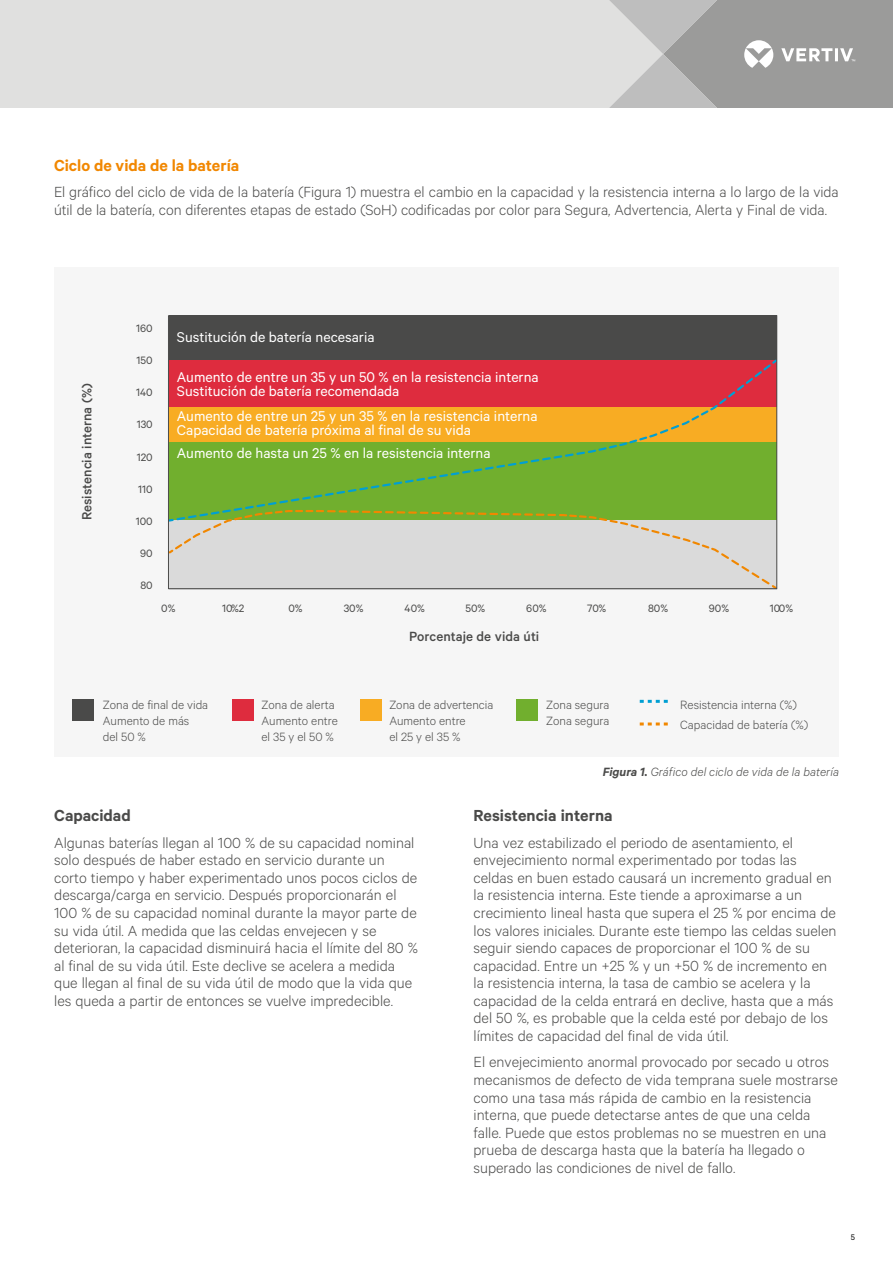
<style>
.page{position:relative;width:893px;height:1263px;background:#fff}
.page>*{position:absolute;margin:0;border:0;box-sizing:border-box;transform-origin:0 0}
.t1{font:600 18px "Calibre";color:#4a4a49}
.t2{font:600 18px "Calibre";color:#f18700}
.t3{font:300 16.5px/17.5px "Calibre";color:#4a4a49}
.t4{font:15.9px/14px "Calibre";color:#fff}
.t5{font:500 15px "Calibre";color:#4a4a49}
.t6{font:300 13.5px/16.2px "Calibre";color:#4a4a49}
.t7{font:italic 300 13.5px "Calibre";letter-spacing:.005em;color:#4a4a49}
.t8{font:12px "Calibre";color:#4a4a49}
.t9{font:9px "Calibre";color:#000}
.s1{font-weight:600}
</style>
<div class="page">
<div style="left:0;top:0;width:588px;height:108px;background:#e0e0df"></div>
<svg style="left:588px;top:0;width:305px;height:108px;background:#afafae"></svg>
<div style="left:54px;top:267px;width:785px;height:490px;background:#f6f6f6"></div>
<div style="left:169px;top:315px;width:607px;height:45px;background:#4a4a49"></div>
<svg style="left:170px;top:358px;width:608px;height:151px;background:#c87432"></svg>
<div style="left:173px;top:450px;width:417px;height:59px;background:#71af2e"></div>
<svg style="left:168px;top:509px;width:610px;height:81px;background:#ccd2bf"></svg>
<div style="left:168px;top:315px;width:609px;height:274px;border:1px solid #4a4a49"></div>
<div style="left:72px;top:700px;width:22px;height:21px;background:#4a4a49"></div>
<div style="left:232px;top:700px;width:22px;height:21px;background:#de2c3e"></div>
<div style="left:360px;top:700px;width:21px;height:21px;background:#f8ac23"></div>
<div style="left:516px;top:700px;width:21px;height:21px;background:#71af2e"></div>
<svg style="left:640px;top:700px;width:28px;height:3px"></svg>
<svg style="left:640px;top:722px;width:28px;height:3px"></svg>
<p class="t2" style="left:54px;top:154px;width:187px">Ciclo de vida de la batería</p>
<p class="t3" style="left:54px;top:183px;width:786px">El gráfico del ciclo de vida de la batería (Figura 1) muestra el cambio en la capacidad y la resistencia interna a lo largo de la vida útil de la batería, con diferentes etapas de estado (SoH) codificadas por color para Segura, Advertencia, Alerta y Final de vida.</p>
<p class="t5" style="left:78px;top:520px;width:138px;rotate:-90deg">Resistencia interna (%)</p>
<p class="t8" style="left:136px;top:321px;width:18px">160</p>
<p class="t8" style="left:137px;top:353px;width:18px">150</p>
<p class="t8" style="left:136px;top:385px;width:18px">140</p>
<p class="t8" style="left:137px;top:418px;width:18px">130</p>
<p class="t8" style="left:137px;top:450px;width:17px">120</p>
<p class="t8" style="left:138px;top:482px;width:16px">110</p>
<p class="t4" style="left:177px;top:330px;width:199px">Sustitución de batería necesaria</p>
<p class="t4" style="left:177px;top:369px;width:363px">Aumento de entre un 35 y un 50 % en la resistencia interna<br>Sustitución de batería recomendada</p>
<p class="t4" style="left:177px;top:409px;width:362px">Aumento de entre un 25 y un 35 % en la resistencia interna<br>Capacidad de batería próxima al final de su vida</p>
<p class="t4" style="left:177px;top:446px;width:315px">Aumento de hasta un 25 % en la resistencia interna</p>
<p class="t8" style="left:136px;top:514px;width:18px">100</p>
<p class="t8" style="left:140px;top:546px;width:14px">90</p>
<p class="t8" style="left:140px;top:578px;width:14px">80</p>
<p class="t8" style="left:161px;top:601px;width:16px">0%</p>
<p class="t8" style="left:222px;top:601px;width:24px">10%2</p>
<p class="t8" style="left:288px;top:601px;width:16px">0%</p>
<p class="t8" style="left:344px;top:601px;width:21px">30%</p>
<p class="t8" style="left:405px;top:601px;width:22px">40%</p>
<p class="t8" style="left:465px;top:601px;width:21px">50%</p>
<p class="t8" style="left:526px;top:601px;width:22px">60%</p>
<p class="t8" style="left:587px;top:601px;width:21px">70%</p>
<p class="t8" style="left:648px;top:601px;width:22px">80%</p>
<p class="t8" style="left:709px;top:601px;width:22px">90%</p>
<p class="t8" style="left:770px;top:601px;width:25px">100%</p>
<p class="t5" style="left:409px;top:628px;width:132px">Porcentaje de vida úti</p>
<p class="t6" style="left:103px;top:696px;width:107px">Zona de final de vida<br>Aumento de más<br>del 50 %</p>
<p class="t6" style="left:261px;top:696px;width:78px">Zona de alerta<br>Aumento entre el 35 y el 50 %</p>
<p class="t6" style="left:389px;top:696px;width:106px">Zona de advertencia<br>Aumento entre<br>el 25 y el 35 %</p>
<p class="t6" style="left:546px;top:696px;width:65px">Zona segura<br>Zona segura</p>
<p class="t6" style="left:680px;top:694px;width:130px;line-height:20.1px">Resistencia interna (%)<br>Capacidad de batería (%)</p>
<p class="t7" style="left:603px;top:764px;width:238px"><span class="s1">Figura 1.</span> Gráfico del ciclo de vida de la batería</p>
<p class="t1" style="left:54px;top:805px;width:78px">Capacidad</p>
<p class="t3" style="left:54px;top:833px;width:365px">Algunas baterías llegan al 100 % de su capacidad nominal solo después de haber estado en servicio durante un corto tiempo y haber experimentado unos pocos ciclos de descarga/carga en servicio. Después proporcionarán el 100 % de su capacidad nominal durante la mayor parte de su vida útil. A medida que las celdas envejecen y se deterioran, la capacidad disminuirá hacia el límite del 80 % al final de su vida útil. Este declive se acelera a medida que llegan al final de su vida útil de modo que la vida que les queda a partir de entonces se vuelve impredecible.</p>
<p class="t1" style="left:473px;top:805px;width:141px">Resistencia interna</p>
<p class="t3" style="left:473px;top:833px;width:365px">Una vez estabilizado el periodo de asentamiento, el envejecimiento normal experimentado por todas las celdas en buen estado causará un incremento gradual en la resistencia interna. Este tiende a aproximarse a un crecimiento lineal hasta que supera el 25 % por encima de los valores iniciales. Durante este tiempo las celdas suelen seguir siendo capaces de proporcionar el 100 % de su capacidad. Entre un +25 % y un +50 % de incremento en la resistencia interna, la tasa de cambio se acelera y la capacidad de la celda entrará en declive, hasta que a más del 50 %, es probable que la celda esté por debajo de los límites de capacidad del final de vida útil.</p>
<p class="t3" style="left:473px;top:1053px;width:366px">El envejecimiento anormal provocado por secado u otros mecanismos de defecto de vida temprana suele mostrarse como una tasa más rápida de cambio en la resistencia interna, que puede detectarse antes de que una celda falle. Puede que estos problemas no se muestren en una prueba de descarga hasta que la batería ha llegado o superado las condiciones de nivel de fallo.</p>
<p class="t9" style="left:851px;top:1232px;width:6px">5</p>
</div>
